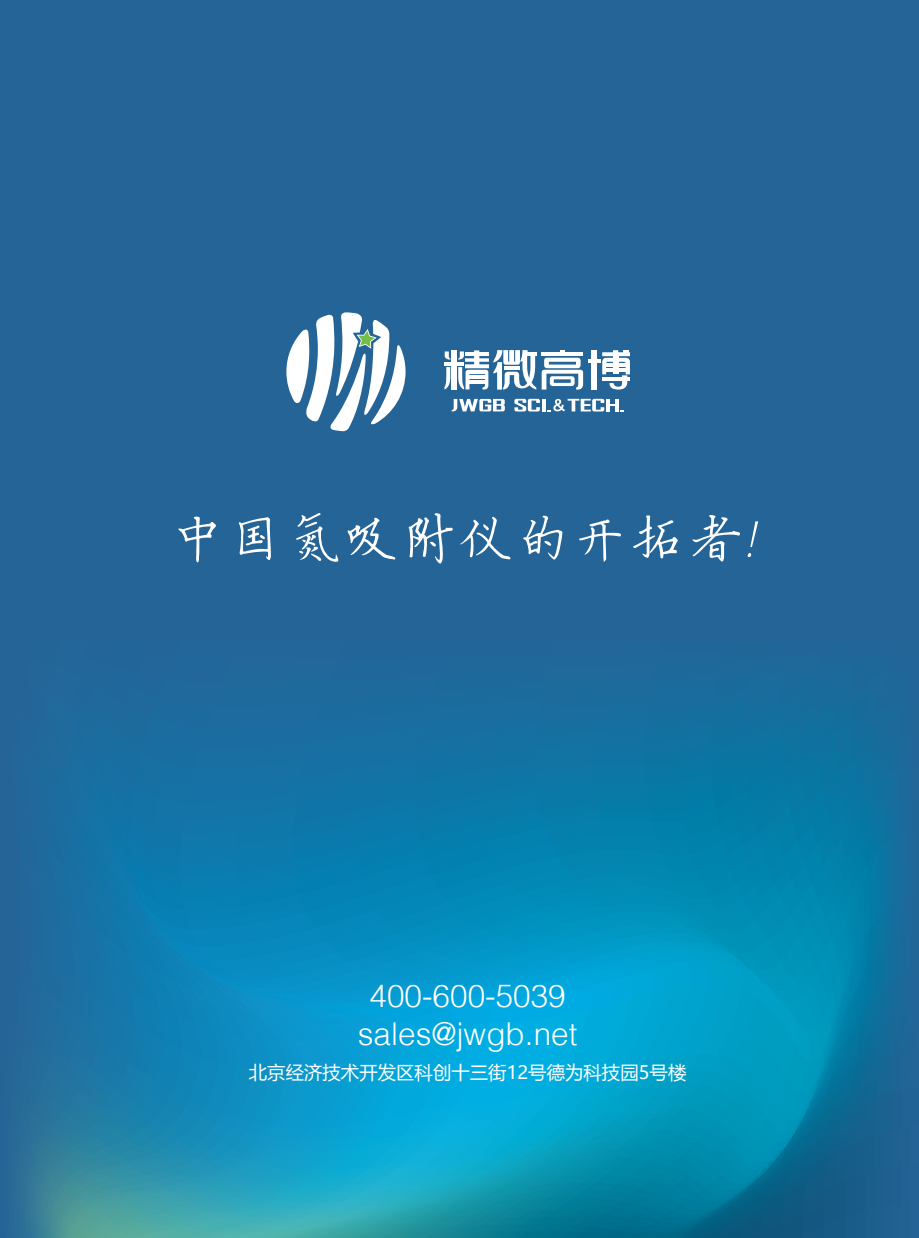
<style>
.page{position:relative;width:919px;height:1238px;background:#fff}
.page>*{position:absolute;margin:0;border:0;box-sizing:border-box;transform-origin:0 0}
.t1{font:52.2px "Jyinbikai";letter-spacing:.1em;color:#fff}
.t2{font:300 31.5px/37.8px "Helvetica LT";color:#fff;text-align:center}
.t3{font:18.45px "Microsoft Ya Hei";color:#fff}
</style>
<div class="page">
<div style="left:0;top:0;width:918px;height:1237px;background:#256497"></div>
<svg style="left:20px;top:674px;width:884px;height:563px"></svg>
<div style="left:591px;top:350px;width:6px;height:39px;background:#fff"></div>
<hr style="left:588px;top:359px;width:12px;height:4px;background:#fff">
<div style="left:451px;top:350px;width:6px;height:39px;background:#fff"></div>
<hr style="left:444px;top:362px;width:20px;height:3px;background:#fff">
<svg style="left:602px;top:350px;width:28px;height:39px"></svg>
<hr style="left:602px;top:377px;width:28px;height:4px;background:#fff">
<svg style="left:444px;top:367px;width:6px;height:22px"></svg>
<svg style="left:444px;top:351px;width:6px;height:8px"></svg>
<svg style="left:458px;top:350px;width:125px;height:39px"></svg>
<svg style="left:451px;top:399px;width:54px;height:12px"></svg>
<svg style="left:542px;top:399px;width:3px;height:12px"></svg>
<svg style="left:514px;top:399px;width:26px;height:12px"></svg>
<svg style="left:547px;top:399px;width:76px;height:12px"></svg>
<svg style="left:286px;top:312px;width:119px;height:119px"></svg>
<p class="t1" style="left:172px;top:512px;width:586px">中国氮吸附仪的开拓者!</p>
<p class="t2" style="left:358px;top:976px;width:221px">400-600-5039 sales@jwgb.net</p>
<p class="t3" style="left:249px;top:1060px;width:439px">北京经济技术开发区科创十三街12号德为科技园5号楼</p>
</div>
